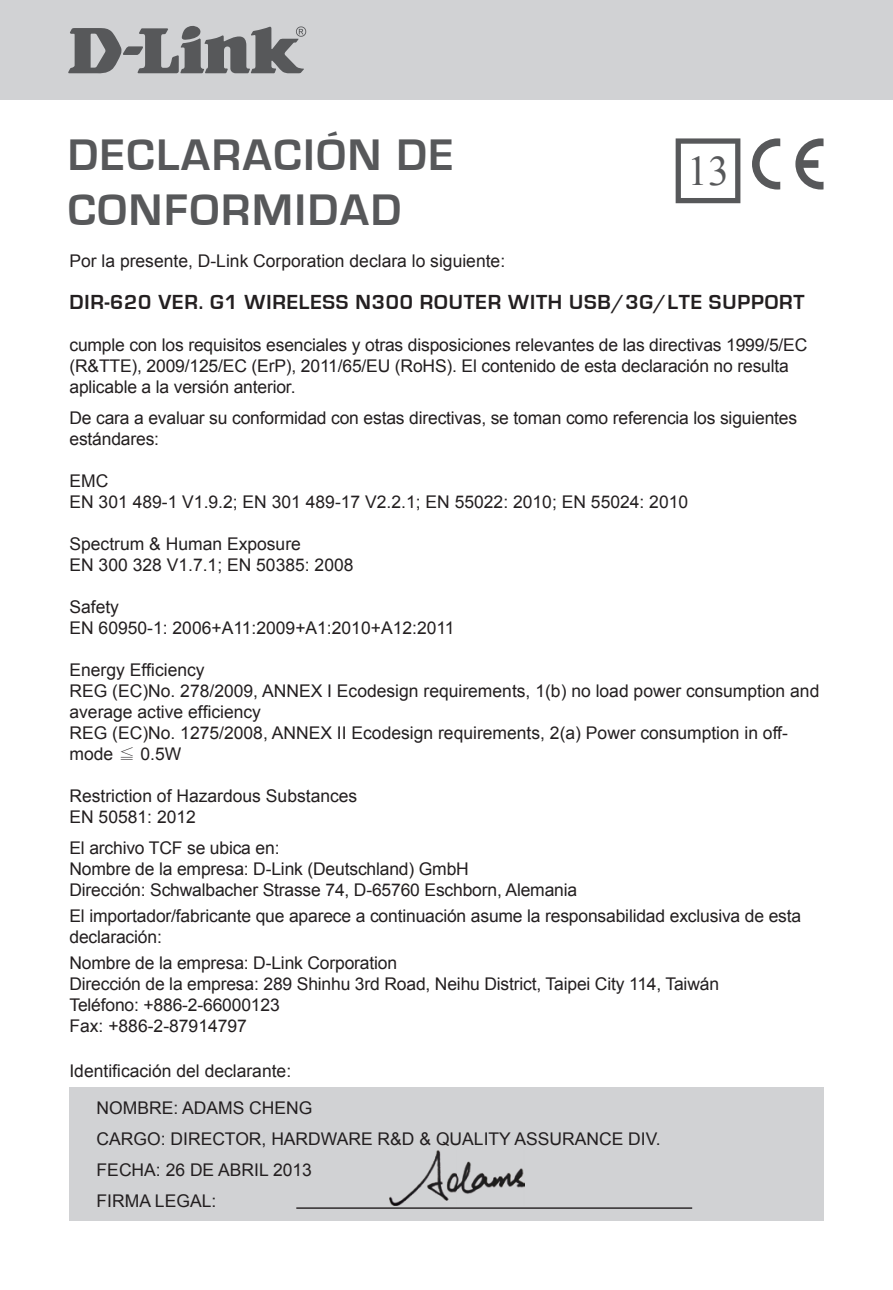
<style>
.page{position:relative;width:893px;height:1290px;background:#fff}
.page>*{position:absolute;margin:0;border:0;box-sizing:border-box;transform-origin:0 0}
.t1{font:700 45.5px/54.6px "Eurostile";letter-spacing:.04em;color:#57585a}
.t2{font:42px "Times New Roman";color:#57585a}
.t3{font:700 21px "Eurostile";letter-spacing:.04em;color:#231f20}
.t4{font:17.5px/21px "Arial";letter-spacing:-.01em;color:#231f20}
.s1{font-family:"P Ming Li U"}
</style>
<div class="page">
<div style="left:0;top:0;width:893px;height:99px;background:#d1d2d4"></div>
<svg style="left:68px;top:26px;width:238px;height:48px"></svg>
<div style="left:69px;top:1086px;width:754px;height:134px;background:#d1d2d4"></div>
<hr style="left:296px;top:1207px;width:396px;height:2px;background:#231f20">
<img style="left:390px;top:1151px;width:134px;height:55px">
<svg style="left:676px;top:138px;width:64px;height:65px"></svg>
<svg style="left:795px;top:138px;width:28px;height:52px"></svg>
<svg style="left:752px;top:138px;width:28px;height:52px"></svg>
<h1 class="t1" style="left:68px;top:129px;width:387px">DECLARACIÓN DE<br>CONFORMIDAD</h1>
<h2 class="t2" style="left:687px;top:143px;width:43px">13</h2>
<p class="t4" style="left:69px;top:250px;width:437px">Por la presente, D-Link Corporation declara lo siguiente:</p>
<p class="t3" style="left:69px;top:291px;width:209px">DIR-620 VER. G1 WIRELE</p>
<p class="t3" style="left:323px;top:291px;width:155px">SS N300 ROUTER</p>
<p class="t3" style="left:508px;top:291px;width:14px">WIT</p>
<p class="t3" style="left:548px;top:291px;width:231px">H USB/3G/LTE SUPPORT</p>
<p class="t4" style="left:69px;top:335px;width:739px">cumple con los requisitos esenciales y otras disposiciones relevantes de las directivas 1999/5/EC (R&amp;TTE), 2009/125/EC (ErP), 2011/65/EU (RoHS). El contenido de esta declaración no resulta aplicable a la versión anterior.</p>
<p class="t4" style="left:69px;top:407px;width:729px">De cara a evaluar su conformidad con estas directivas, se toman como referencia los siguientes estándares:</p>
<p class="t4" style="left:69px;top:470px;width:620px">EMC<br>EN 301 489-1 V1.9.2; EN 301 489-17 V2.2.1; EN 55022: 2010; EN 55024: 2010</p>
<p class="t4" style="left:69px;top:533px;width:286px">Spectrum &amp; Human Exposure<br>EN 300 328 V1.7.1; EN 50385: 2008</p>
<p class="t4" style="left:69px;top:596px;width:387px">Safety<br>EN 60950-1: 2006+A11:2009+A1:2010+A12:2011</p>
<p class="t4" style="left:69px;top:659px;width:751px">Energy Efficiency<br>REG (EC)No. 278/2009, ANNEX I Ecodesign requirements, 1(b) no load power consumption and average active efficiency<br>REG (EC)No. 1275/2008, ANNEX II Ecodesign requirements, 2(a) Power consumption in off&shy;mode <span class="s1">≦</span> 0.5W</p>
<p class="t4" style="left:69px;top:785px;width:289px">Restriction of Hazardous Substances<br>EN 50581: 2012</p>
<p class="t4" style="left:69px;top:837px;width:509px">El archivo TCF se ubica en:<br>Nombre de la empresa: D-Link (Deutschland) GmbH<br>Dirección: Schwalbacher Strasse 74, D-65760 Eschborn, Alemania</p>
<p class="t4" style="left:69px;top:905px;width:733px">El importador/fabricante que aparece a continuación asume la responsabilidad exclusiva de esta declaración:</p>
<p class="t4" style="left:69px;top:952px;width:651px">Nombre de la empresa: D-Link Corporation<br>Dirección de la empresa: 289 Shinhu 3rd Road, Neihu District, Taipei City 114, Taiwán Teléfono: +886-2-66000123<br>Fax: +886-2-87914797</p>
<p class="t4" style="left:97px;top:1052px;width:217px;line-height:37.4px;text-indent:-27px">Identificación del declarante:<br>NOMBRE: ADAMS CHENG</p>
<p class="t4" style="left:97px;top:1123px;width:566px;line-height:30.8px">CARGO: DIRECTOR, HARDWARE R&amp;D &amp; QUALITY ASSURANCE DIV.<br>FECHA: 26 de abril</p>
<p class="t4" style="left:273px;top:1159px;width:40px">2013</p>
<p class="t4" style="left:97px;top:1190px;width:121px">FIRMA LEGAL:</p>
</div>
